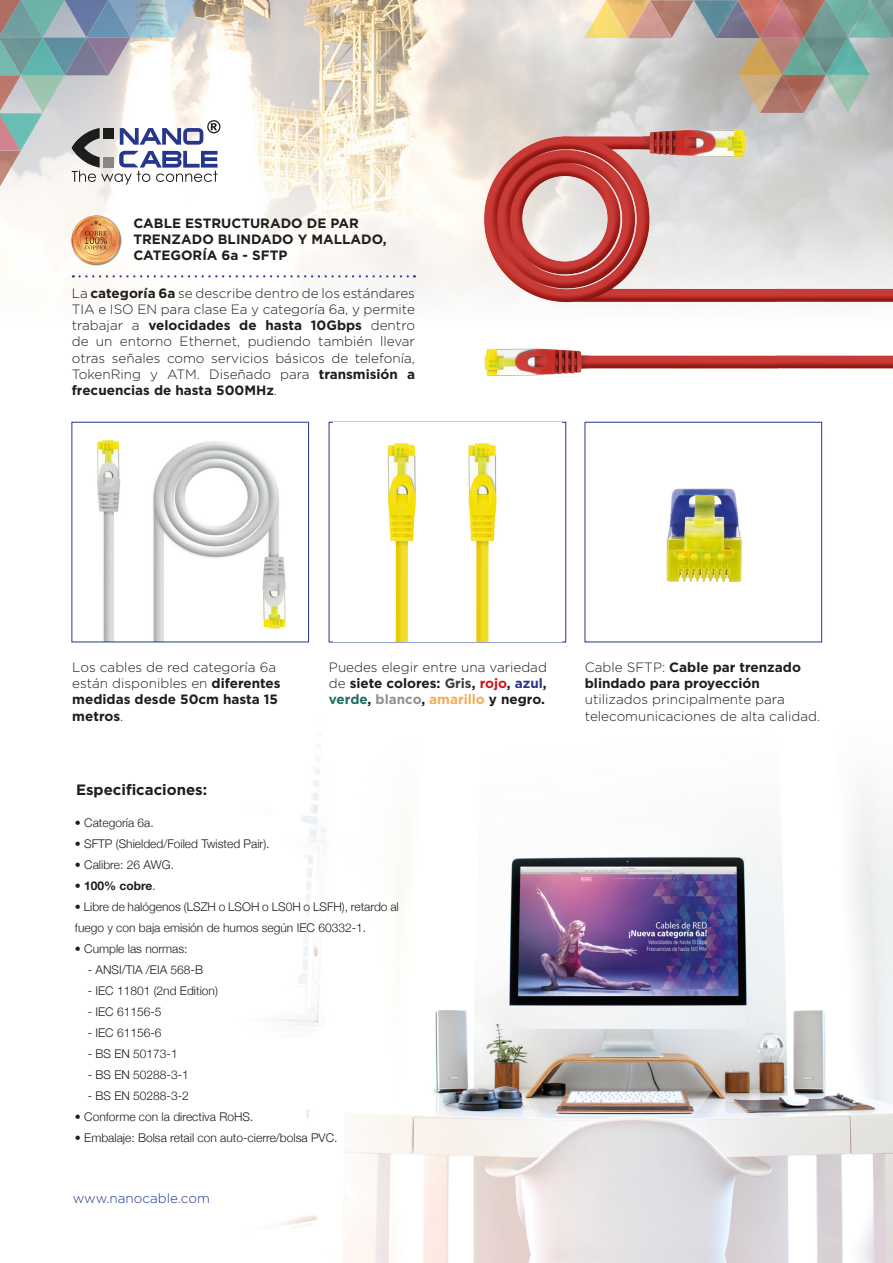
<style>
.page{position:relative;width:893px;height:1263px;background:#fff}
.page>*{position:absolute;margin:0;border:0;box-sizing:border-box;transform-origin:0 0}
.t1{font:700 15px "Gotham";color:#1d1d1b}
.t2{font:300 13.5px/16.2px "Gotham";color:#1d1d1b;text-align:justify}
.t3{font:700 13.5px/16.2px "Gotham";color:#1d1d1b}
.t4{font:300 13.5px "Gotham";color:#25378d}
.t5{font:300 12px/21px "Helvetica Neue";color:#1d1d1b}
.t6{font:700 12px "Helvetica Neue";color:#1d1d1b}
.s1{font-weight:700}
.s2{font-weight:700;color:#3d3d3c}
.s3{font-weight:700;color:#cd171a}
.s4{font-weight:700;color:#283583}
.s5{font-weight:700;color:#226c64}
.s6{font-weight:700;color:#919190}
.s7{font-weight:700;color:#f0ae59}
.s8{font-weight:300}
</style>
<div class="page">
<img style="left:274px;top:757px;width:619px;height:506px">
<svg style="left:0;top:0;width:893px;height:293px"></svg>
<svg style="left:80px;top:275px;width:335px;height:2px"></svg>
<div style="left:329px;top:422px;width:237px;height:220px;border:1px solid #25378d"></div>
<div style="left:585px;top:422px;width:237px;height:220px;border:1px solid #25378d"></div>
<svg style="left:0;top:0;width:220px;height:188px"></svg>
<svg style="left:584px;top:0;width:309px;height:113px;background:#b0ab9f"></svg>
<img style="left:447px;top:95px;width:330px;height:281px">
<img style="left:777px;top:254px;width:116px;height:115px">
<img style="left:73px;top:422px;width:236px;height:220px">
<img style="left:666px;top:488px;width:76px;height:94px">
<img style="left:333px;top:422px;width:228px;height:219px">
<img style="left:72px;top:216px;width:50px;height:50px">
<svg style="left:85px;top:231px;width:22px;height:18px"></svg>
<p class="t3" style="left:133px;top:215px;width:255px">CABLE ESTRUCTURADO DE PAR<br>TRENZADO BLINDADO Y MALLADO,<br>CATEGORÍA 6a - SFTP</p>
<p class="t2" style="left:72px;top:285px;width:345px">La <span class="s1">categoría 6a</span> se describe dentro de los estándares TIA e ISO EN para clase Ea y categoría 6a, y permite trabajar a <span class="s1">velocidades de hasta 10Gbps</span> dentro de un entorno Ethernet, pudiendo también llevar otras señales como servicios básicos de telefonía, TokenRing y ATM. Diseñado para <span class="s1">transmisión a frecuencias de hasta 500MHz</span>.</p>
<p class="t2" style="left:72px;top:659px;width:210px;text-align:left">Los cables de red categoría 6a están disponibles en <span class="s1">diferentes medidas desde 50cm hasta 15 metros</span>.</p>
<p class="t2" style="left:329px;top:659px;width:220px">Puedes elegir entre una variedad de <span class="s1">siete colores:</span> <span class="s2">Gris</span><span class="s1">,</span> <span class="s3">rojo</span><span class="s1">,</span> <span class="s4">azul</span><span class="s1">, </span><span class="s5">verde</span><span class="s1">,</span> <span class="s6">blanco</span><span class="s1">,</span> <span class="s7">amarillo</span> <span class="s1">y negro.</span></p>
<p class="t2" style="left:585px;top:659px;width:237px;text-align:left">Cable SFTP: <span class="s1">Cable par trenzado blindado para proyección </span>utilizados principalmente para telecomunicaciones de alta calidad.</p>
<p class="t1" style="left:76px;top:780px;width:133px">Especificaciones:</p>
<p class="t5" style="left:75px;top:811px;width:80px">• Categoría 6a.</p>
<p class="t5" style="left:75px;top:832px;width:196px">• SFTP (Shielded/Foiled Twisted Pair).</p>
<p class="t5" style="left:75px;top:853px;width:101px">• Calibre: 26 AWG.</p>
<p class="t6" style="left:75px;top:876px;width:82px"><span class="s8">•</span> 100% cobre<span class="s8">.</span></p>
<p class="t5" style="left:75px;top:895px;width:325px">• Libre de halógenos (LSZH o LSOH o LS0H o LSFH), retardo al fuego y con baja emisión de humos según IEC 60332-1.</p>
<p class="t5" style="left:75px;top:937px;width:114px">• Cumple las normas:</p>
<p class="t5" style="left:88px;top:958px;width:117px">- ANSI/TIA /EIA 568-B</p>
<p class="t5" style="left:88px;top:979px;width:132px">- IEC 11801 (2nd Edition)</p>
<p class="t5" style="left:88px;top:1000px;width:75px">- IEC 61156-5</p>
<p class="t5" style="left:88px;top:1021px;width:75px">- IEC 61156-6</p>
<p class="t5" style="left:88px;top:1042px;width:92px">- BS EN 50173-1</p>
<p class="t5" style="left:88px;top:1063px;width:103px">- BS EN 50288-3-1</p>
<p class="t5" style="left:88px;top:1084px;width:103px">- BS EN 50288-3-2</p>
<p class="t5" style="left:75px;top:1105px;width:180px">• Conforme con la directiva RoHS.</p>
<p class="t5" style="left:75px;top:1126px;width:264px">• Embalaje: Bolsa retail con auto-cierre/bolsa PVC.</p>
<p class="t4" style="left:73px;top:1189px;width:138px">www.nanocable.com</p>
</div>
